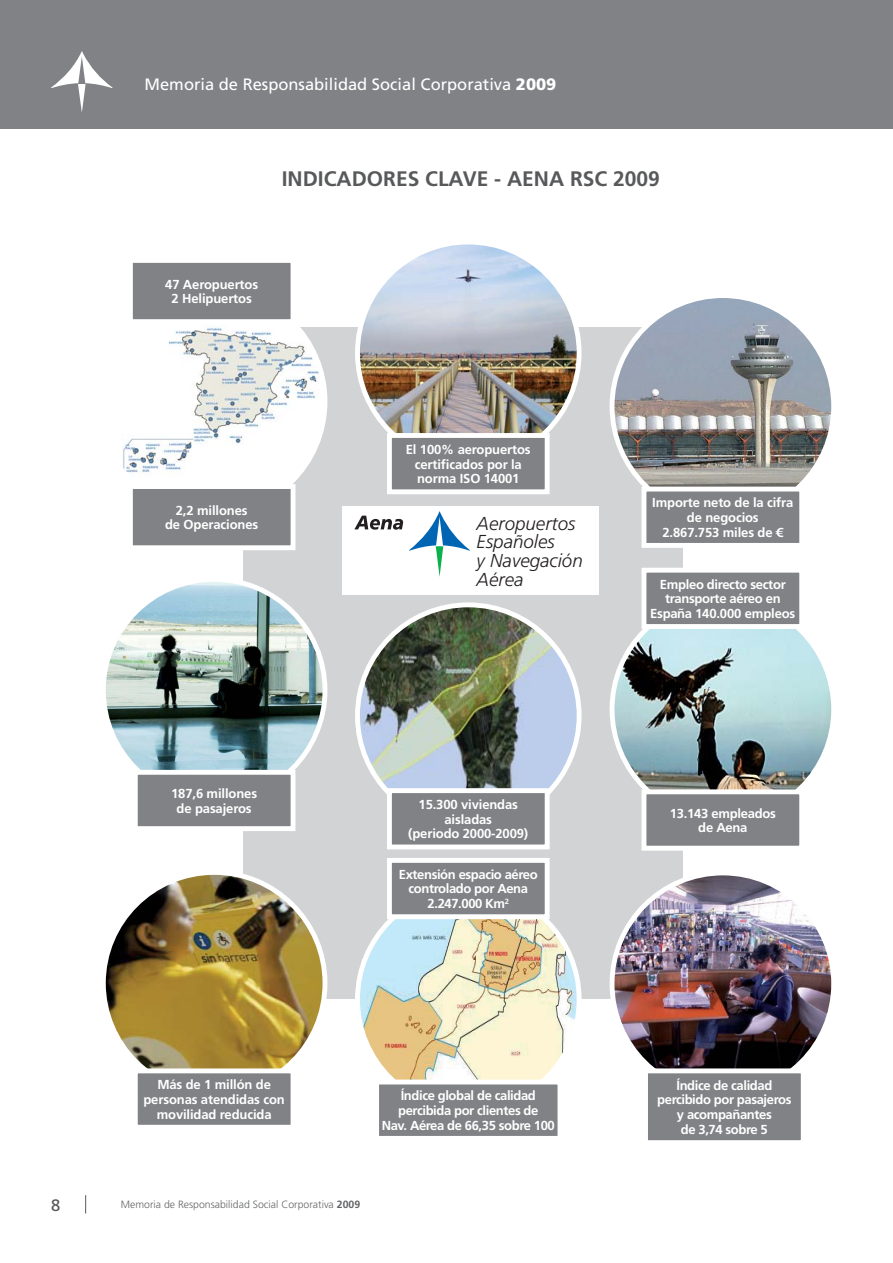
<style>
.page{position:relative;width:893px;height:1263px;background:#fff}
.page>*{position:absolute;margin:0;border:0;box-sizing:border-box;transform-origin:0 0}
.t1{font:700 21px "Frutiger";color:#58595b}
.t2{font:italic 300 18.75px/18.8px "Frutiger";color:#231f20}
.t3{font:16.5px "Frutiger";color:#fff}
.t4{font:16.5px "Frutiger";color:#58595b}
.t5{font:700 13.05px/14.7px "Frutiger";letter-spacing:-.01em;color:#fff;text-align:center}
.t6{font:700 13.05px/14.7px "Frutiger";letter-spacing:-.03em;color:#fff;text-align:center}
.t7{font:700 13.05px/14.7px "Frutiger LT Std";letter-spacing:-.025em;color:#fff;text-align:center}
.t8{font:300 10.5px "Frutiger";color:#636466}
.s1{font-weight:900}
.s2{font-family:"Frutiger LT Std"}
.s3{font-weight:700}
</style>
<div class="page">
<svg style="left:85px;top:1195px;width:1px;height:18px"></svg>
<div style="left:0;top:0;width:893px;height:128px;background:#808285"></div>
<svg style="left:51px;top:51px;width:62px;height:61px"></svg>
<div style="left:243px;top:327px;width:440px;height:672px;background:#d1d3d4"></div>
<img style="left:357px;top:242px;width:222px;height:222px;border-radius:50%">
<div style="left:389px;top:435px;width:158px;height:57px;background:#808285"></div>
<div style="left:387px;top:433px;width:163px;height:61px;border:5px solid #fff"></div>
<img style="left:610px;top:298px;width:222px;height:222px">
<div style="left:644px;top:489px;width:158px;height:56px;background:#808285"></div>
<div style="left:642px;top:487px;width:162px;height:61px;border:5px solid #fff"></div>
<img style="left:105px;top:874px;width:222px;height:194px">
<div style="left:135px;top:1071px;width:158px;height:56px;background:#808285"></div>
<div style="left:133px;top:1068px;width:162px;height:62px;border:5px solid #fff"></div>
<img style="left:610px;top:875px;width:222px;height:193px">
<div style="left:645px;top:1071px;width:158px;height:71px;background:#808285"></div>
<div style="left:643px;top:1068px;width:163px;height:77px;border:5px solid #fff"></div>
<svg style="left:122px;top:327px;width:205px;height:155px"></svg>
<svg style="left:132px;top:482px;width:164px;height:68px;background:#999b9d"></svg>
<div style="left:132px;top:262px;width:159px;height:58px;background:#808285"></div>
<div style="left:342px;top:506px;width:257px;height:88px;background:#fff"></div>
<svg style="left:409px;top:511px;width:61px;height:66px"></svg>
<svg style="left:354px;top:516px;width:49px;height:14px"></svg>
<img style="left:106px;top:580px;width:221px;height:223px">
<div style="left:135px;top:772px;width:158px;height:57px;background:#808285"></div>
<div style="left:133px;top:770px;width:162px;height:61px;border:5px solid #fff"></div>
<img style="left:357px;top:605px;width:222px;height:221px;border-radius:50%">
<div style="left:389px;top:791px;width:158px;height:56px;background:#808285"></div>
<div style="left:387px;top:788px;width:163px;height:61px;border:5px solid #fff"></div>
<img style="left:357px;top:888px;width:222px;height:222px;border-radius:50%">
<div style="left:389px;top:860px;width:158px;height:57px;background:#808285"></div>
<div style="left:387px;top:858px;width:163px;height:61px;border:5px solid #fff"></div>
<div style="left:377px;top:1082px;width:183px;height:56px;background:#808285"></div>
<div style="left:374px;top:1079px;width:188px;height:62px;border:5px solid #fff"></div>
<img style="left:610px;top:629px;width:222px;height:160px">
<div style="left:644px;top:792px;width:158px;height:56px;background:#808285"></div>
<div style="left:641px;top:789px;width:163px;height:62px;border:5px solid #fff"></div>
<div style="left:644px;top:570px;width:158px;height:56px;background:#808285"></div>
<div style="left:641px;top:568px;width:163px;height:61px;border:5px solid #fff"></div>
<p class="t3" style="left:145px;top:77px;width:413px">Memoria de Responsabilidad Social Corporativa <span class="s1">2009</span></p>
<h1 class="t1" style="left:282px;top:170px;width:380px">INDICADORES CLAVE - AENA RSC 2009</h1>
<p class="t5" style="left:165px;top:278px;width:94px">47 Aeropuertos<br>2 Helipuertos</p>
<p class="t5" style="left:165px;top:504px;width:95px">2,2 millones<br>de Operaciones</p>
<p class="t5" style="left:406px;top:443px;width:126px">El 100% aeropuertos certificados por la norma ISO 14001</p>
<h2 class="t2" style="left:477px;top:515px;width:108px">Aeropuertos<br>Españoles<br>y Navegación<br>Aérea</h2>
<p class="t5" style="left:652px;top:497px;width:143px">Importe neto de la cifra de negocios<br>2.867.753 miles de <span class="s2">€</span></p>
<p class="t7" style="left:650px;top:577px;width:147px">Empleo directo sector transporte aéreo en<br>España 140.000 empleos</p>
<p class="t5" style="left:171px;top:787px;width:87px">187,6 millones de pasajeros</p>
<p class="t5" style="left:408px;top:798px;width:122px">15.300 viviendas aisladas<br>(periodo 2000-2009)</p>
<p class="t6" style="left:399px;top:868px;width:140px">Extensión espacio aéreo controlado por Aena<br>2.247.000 Km<sup>2</sup></p>
<p class="t7" style="left:670px;top:806px;width:108px">13.143 empleados de Aena</p>
<p class="t5" style="left:143px;top:1078px;width:143px">Más de 1 millón de personas atendidas con movilidad reducida</p>
<p class="t6" style="left:657px;top:1079px;width:136px">Índice de calidad percibido por pasajeros y acompañantes<br>de 3,74 sobre 5</p>
<p class="t6" style="left:382px;top:1089px;width:175px">Índice global de calidad percibida por clientes de<br>Nav. Aérea de 66,35 sobre 100</p>
<p class="t4" style="left:51px;top:1198px;width:11px">8</p>
<p class="t8" style="left:121px;top:1200px;width:241px">Memoria de Responsabilidad Social Corporativa <span class="s3">2009</span></p>
</div>
